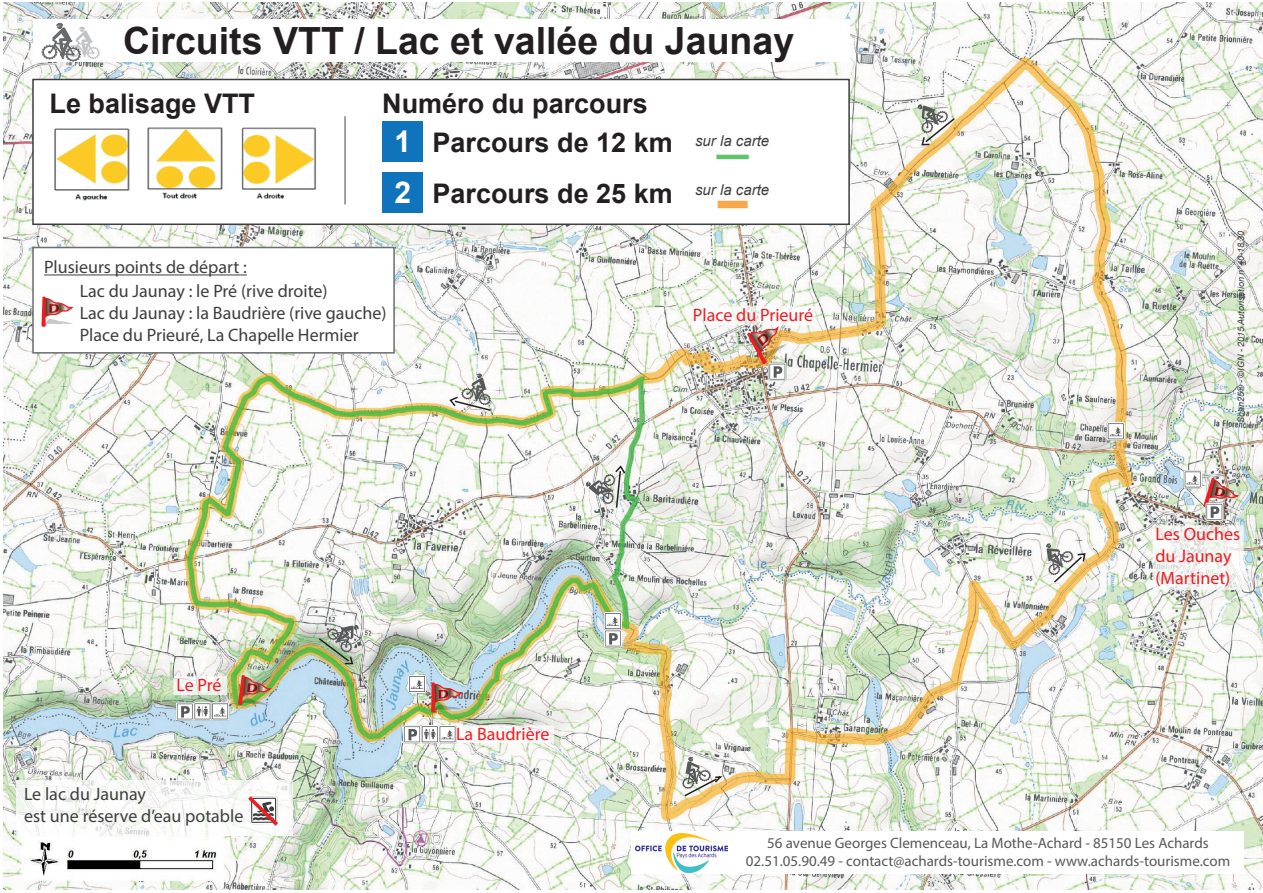
<style>
.page{position:relative;width:1263px;height:893px;background:#fff}
.page>*{position:absolute;margin:0;border:0;box-sizing:border-box;transform-origin:0 0}
.t1{font:700 37.5px "Arial";color:#231f20}
.t2{font:700 30px/51px "Arial";color:#fff}
.t3{font:700 27px/51px "Arial";color:#231f20}
.t4{font:18px/21.6px "Myriad Pro";color:#3e3e3f}
.t5{font:18px/21.6px "Myriad Pro";color:#ee1d23}
.t6{font:15px/18px "Myriad Pro";color:#57585a;text-align:center}
.t7{font:italic 15px "Arial";color:#3e3e3f}
.t8{font:italic 9px "Arial";color:#3e3e3f}
</style>
<div class="page">
<img style="left:4px;top:2px;width:1259px;height:887px">
<div style="left:32px;top:79px;width:818px;height:146px;background:#fff;border:2px solid #3e3e3f"></div>
<img style="left:147px;top:127px;width:76px;height:72px">
<img style="left:54px;top:128px;width:76px;height:73px">
<img style="left:241px;top:127px;width:76px;height:72px">
<div style="left:382px;top:121px;width:40px;height:41px;background:#1074bc"></div>
<div style="left:382px;top:172px;width:40px;height:41px;background:#1074bc"></div>
<svg style="left:716px;top:155px;width:33px;height:4px"></svg>
<div style="left:718px;top:201px;width:30px;height:7px;background:#f8a84a"></div>
<hr style="left:344px;top:116px;width:2px;height:88px;background:#808285">
<div style="left:631px;top:831px;width:613px;height:43px;background:#fff"></div>
<img style="left:635px;top:833px;width:93px;height:39px">
<img style="left:238px;top:675px;width:33px;height:53px">
<svg style="left:16px;top:780px;width:276px;height:56px"></svg>
<svg style="left:248px;top:757px;width:30px;height:106px"></svg>
<svg style="left:173px;top:676px;width:54px;height:19px"></svg>
<svg style="left:463px;top:725px;width:91px;height:18px"></svg>
<svg style="left:690px;top:306px;width:125px;height:19px"></svg>
<svg style="left:1152px;top:525px;width:91px;height:65px"></svg>
<div style="left:32px;top:247px;width:363px;height:107px;background:#fff;border:2px solid #6c6d70"></div>
<svg style="left:41px;top:296px;width:33px;height:116px"></svg>
<hr style="left:44px;top:274px;width:203px;height:1px;background:#3e3e3f">
<svg style="left:176px;top:702px;width:53px;height:18px"></svg>
<svg style="left:1107px;top:422px;width:18px;height:18px"></svg>
<img style="left:1184px;top:470px;width:55px;height:50px">
<img style="left:747px;top:325px;width:41px;height:55px">
<img style="left:403px;top:675px;width:60px;height:83px">
<svg style="left:448px;top:373px;width:44px;height:39px"></svg>
<div style="left:33px;top:20px;width:816px;height:42px;background:#fff"></div>
<svg style="left:42px;top:23px;width:58px;height:39px"></svg>
<img style="left:317px;top:625px;width:42px;height:40px">
<svg style="left:682px;top:757px;width:42px;height:41px"></svg>
<svg style="left:1046px;top:543px;width:40px;height:41px"></svg>
<svg style="left:917px;top:104px;width:39px;height:42px"></svg>
<svg style="left:586px;top:464px;width:41px;height:45px"></svg>
<svg style="left:604px;top:612px;width:18px;height:35px"></svg>
<h1 class="t1" style="left:123px;top:14px;width:673px">Circuits VTT / Lac et vallée du Jaunay</h1>
<h3 class="t3" style="left:50px;top:78px;width:207px">Le balisage VTT</h3>
<p class="t4" style="left:44px;top:256px;width:204px">Plusieurs points de départ :</p>
<h3 class="t3" style="left:382px;top:78px;width:267px">Numéro du parcours</h3>
<h2 class="t2" style="left:394px;top:116px;width:18px">1<br>2</h2>
<h3 class="t3" style="left:433px;top:117px;width:242px">Parcours de 12 km<br>Parcours de 25 km</h3>
<p class="t7" style="left:695px;top:131px;width:76px">sur la carte</p>
<p class="t7" style="left:695px;top:180px;width:76px">sur la carte</p>
<p class="t4" style="left:80px;top:280px;width:308px">Lac du Jaunay : le Pré (rive droite)<br>Lac du Jaunay : la Baudrière (rive gauche)<br>Place du Prieuré, La Chapelle Hermier</p>
<p class="t5" style="left:176px;top:674px;width:47px">Le Pré</p>
<p class="t4" style="left:24px;top:783px;width:221px">Le lac du Jaunay<br>est une réserve d’eau potable</p>
<p class="t5" style="left:456px;top:723px;width:95px">La Baudrière</p>
<p class="t5" style="left:693px;top:304px;width:122px">Place du Prieuré</p>
<p class="t8" style="left:1235px;top:423px;width:194px;rotate:-90deg">Scan25® - ©IGN - 2015 Autorisation n°40-18.30</p>
<p class="t5" style="left:1155px;top:523px;width:86px">Les Ouches du Jaunay (Martinet)</p>
<p class="t6" style="left:746px;top:834px;width:486px">56 avenue Georges Clemenceau, La Mothe-Achard - 85150 Les Achards<br>02.51.05.90.49 - contact@achards-tourisme.com - www.achards-tourisme.com</p>
</div>
